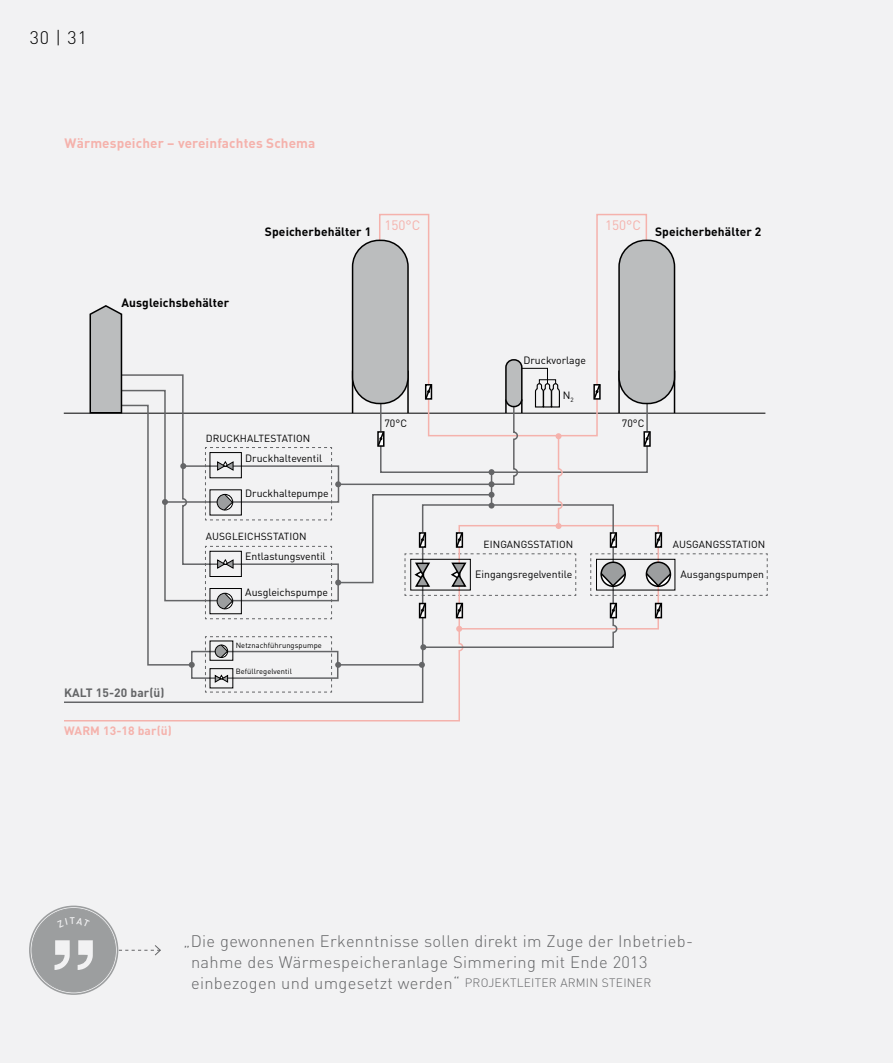
<style>
.page{position:relative;width:893px;height:1063px;background:#f2f2f3}
.page>*{position:absolute;margin:0;border:0;box-sizing:border-box;transform-origin:0 0}
.t1{font:300 18px "DIN";color:#000}
.t2{font:300 16.5px/21px "DIN";letter-spacing:.02em;color:#646567}
.t3{font:700 13.5px "DIN";letter-spacing:.01em;color:#f5b2ac}
.t4{font:13.5px "DIN";color:#f5b2ac}
.t5{font:700 12px "DIN";letter-spacing:.01em;color:#000}
.t6{font:700 12px "DIN";letter-spacing:.01em;color:#646567}
.t7{font:700 12px "DIN";letter-spacing:.01em;color:#f5b2ac}
.t8{font:10.5px "DIN";color:#000}
.t9{font:10.2px "DIN";letter-spacing:.01em;color:#000}
.t10{font:7.5px "DIN";letter-spacing:.01em;color:#000}
.s1{font-size:12px}
</style>
<div class="page">
<hr style="left:64px;top:413px;width:701px;height:1px;background:#000">
<svg style="left:378px;top:213px;width:270px;height:224px"></svg>
<svg style="left:643px;top:430px;width:8px;height:17px"></svg>
<svg style="left:593px;top:383px;width:8px;height:17px"></svg>
<hr style="left:674px;top:371px;width:1px;height:42px;background:#000">
<svg style="left:576px;top:504px;width:42px;height:144px"></svg>
<div style="left:353px;top:240px;width:55px;height:164px;background:#bbbdbe;border-radius:26px"></div>
<div style="left:352px;top:240px;width:57px;height:164px;border:2px solid #000;border-radius:26px"></div>
<hr style="left:618px;top:371px;width:2px;height:42px;background:#000">
<div style="left:619px;top:240px;width:55px;height:164px;background:#bbbdbe;border-radius:26px"></div>
<div style="left:618px;top:240px;width:57px;height:164px;border:2px solid #000;border-radius:26px"></div>
<svg style="left:590px;top:531px;width:178px;height:88px"></svg>
<svg style="left:63px;top:304px;width:513px;height:418px"></svg>
<div style="left:32px;top:908px;width:83px;height:84px;background:#9c9e9f;border-radius:50%"></div>
<div style="left:29px;top:906px;width:89px;height:89px;border:2px solid #9c9e9f;border-radius:50%"></div>
<svg style="left:78px;top:940px;width:15px;height:30px"></svg>
<svg style="left:55px;top:940px;width:15px;height:30px"></svg>
<svg style="left:119px;top:945px;width:42px;height:11px"></svg>
<p class="t1" style="left:30px;top:27px;width:59px">30 | 31</p>
<p class="t3" style="left:65px;top:134px;width:252px">Wärmespeicher – vereinfachtes Schema</p>
<p class="t5" style="left:121px;top:294px;width:109px">Ausgleichsbehälter</p>
<p class="t4" style="left:384px;top:217px;width:37px">150°C</p>
<p class="t4" style="left:605px;top:217px;width:37px">150°C</p>
<p class="t5" style="left:265px;top:224px;width:108px">Speicherbehälter 1</p>
<p class="t5" style="left:655px;top:224px;width:108px">Speicherbehälter 2</p>
<p class="t8" style="left:523px;top:353px;width:64px">Druckvorlage</p>
<p class="t8" style="left:563px;top:388px;width:12px">N<sub>2</sub></p>
<p class="t8" style="left:384px;top:417px;width:24px">70°C</p>
<p class="t8" style="left:622px;top:417px;width:24px">70°C</p>
<p class="t9" style="left:206px;top:432px;width:106px">DRUCKHALTESTATION</p>
<p class="t8" style="left:245px;top:452px;width:78px">Druckhalteventil</p>
<p class="t6" style="left:64px;top:685px;width:102px">KALT 15-20 bar(ü)</p>
<p class="t7" style="left:64px;top:723px;width:109px">WARM 13-18 bar(ü)</p>
<p class="t8" style="left:245px;top:487px;width:85px">Druckhaltepumpe</p>
<p class="t9" style="left:206px;top:530px;width:102px">AUSGLEICHSSTATION</p>
<p class="t8" style="left:245px;top:549px;width:82px">Entlastungsventil</p>
<p class="t8" style="left:245px;top:586px;width:84px">Ausgleichspumpe</p>
<p class="t10" style="left:236px;top:640px;width:88px">Netznachführungspumpe</p>
<p class="t10" style="left:236px;top:667px;width:58px">Befüllregelventil</p>
<p class="t9" style="left:484px;top:538px;width:91px">EINGANGSSTATION</p>
<p class="t8" style="left:475px;top:568px;width:99px">Eingangsregelventile</p>
<p class="t8" style="left:680px;top:568px;width:85px">Ausgangspumpen</p>
<p class="t9" style="left:673px;top:538px;width:94px">AUSGANGSSTATION</p>
<p class="t2" style="left:191px;top:930px;width:504px;text-indent:-8px">„Die gewonnenen Erkenntnisse sollen direkt im Zuge der Inbetrieb&shy;nahme des Wärmespeicheranlage Simmering mit Ende 2013 einbezogen und umgesetzt werden“ <span class="s1">Proj ektleiter Armi n Stei ner</span></p>
</div>
